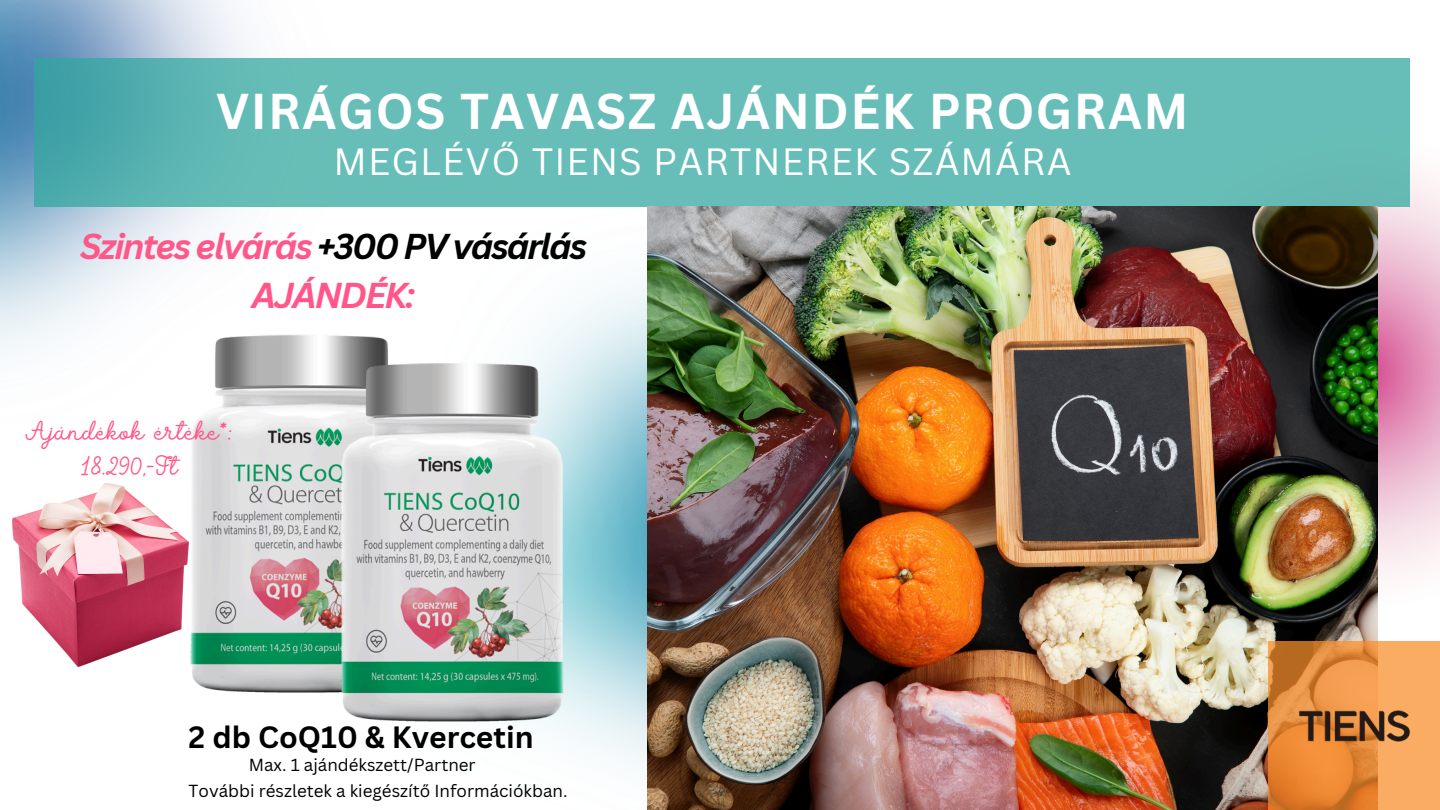
<style>
.page{position:relative;width:1440px;height:810px;background:#fff}
.page>*{position:absolute;margin:0;border:0;box-sizing:border-box;transform-origin:0 0}
.t1{font:700 49px "Canva Sans";letter-spacing:.03em;color:#fff}
.t2{font:37px "Canva Sans";letter-spacing:.03em;color:#fff}
.t3{font:italic 700 35px/48.8px "Canva Sans";letter-spacing:-.055em;color:#ff5789;text-align:center}
.t4{font:700 30px "Canva Sans";color:#000}
.t5{font:700 25.1px/34.5px "Cretina";color:#ff5789;text-align:center}
.t6{font:17px "Canva Sans";color:#000}
.s1{color:#000}
</style>
<div class="page">
<img style="left:569px;top:207px;width:79px;height:603px">
<img style="left:0;top:0;width:340px;height:353px">
<svg style="left:1378px;top:173px;width:62px;height:405px;background:#ecb7d0"></svg>
<svg style="left:34px;top:59px;width:1376px;height:148px;background:#63bbb6"></svg>
<img style="left:648px;top:207px;width:730px;height:603px">
<svg style="left:1269px;top:641px;width:171px;height:169px;background:#e99347"></svg>
<img style="left:1298px;top:688px;width:114px;height:76px">
<img style="left:149px;top:289px;width:191px;height:404px">
<img style="left:299px;top:317px;width:312px;height:437px">
<img style="left:12px;top:483px;width:177px;height:184px">
<h4 class="t1" style="left:216px;top:77px;width:974px">VIRÁGOS TAVASZ AJÁNDÉK PROGRAM</h4>
<h4 class="t2" style="left:334px;top:136px;width:739px">MEGLÉVŐ TIENS PARTNEREK SZÁMÁRA</h4>
<p class="t3" style="left:80px;top:221px;width:509px">Szintes elvárás <span class="s1">+300 PV vásárlás<br></span>AJÁNDÉK:</p>
<p class="t5" style="left:27px;top:416px;width:206px">Ajándékok értéke*:<br>18.290,-Ft</p>
<p class="t4" style="left:189px;top:716px;width:347px">2 db CoQ10 &amp; Kvercetin</p>
<p class="t6" style="left:249px;top:753px;width:229px">Max. 1 ajándékszett/Partner</p>
<p class="t6" style="left:189px;top:779px;width:380px">További részletek a kiegészítő Információkban.</p>
</div>
